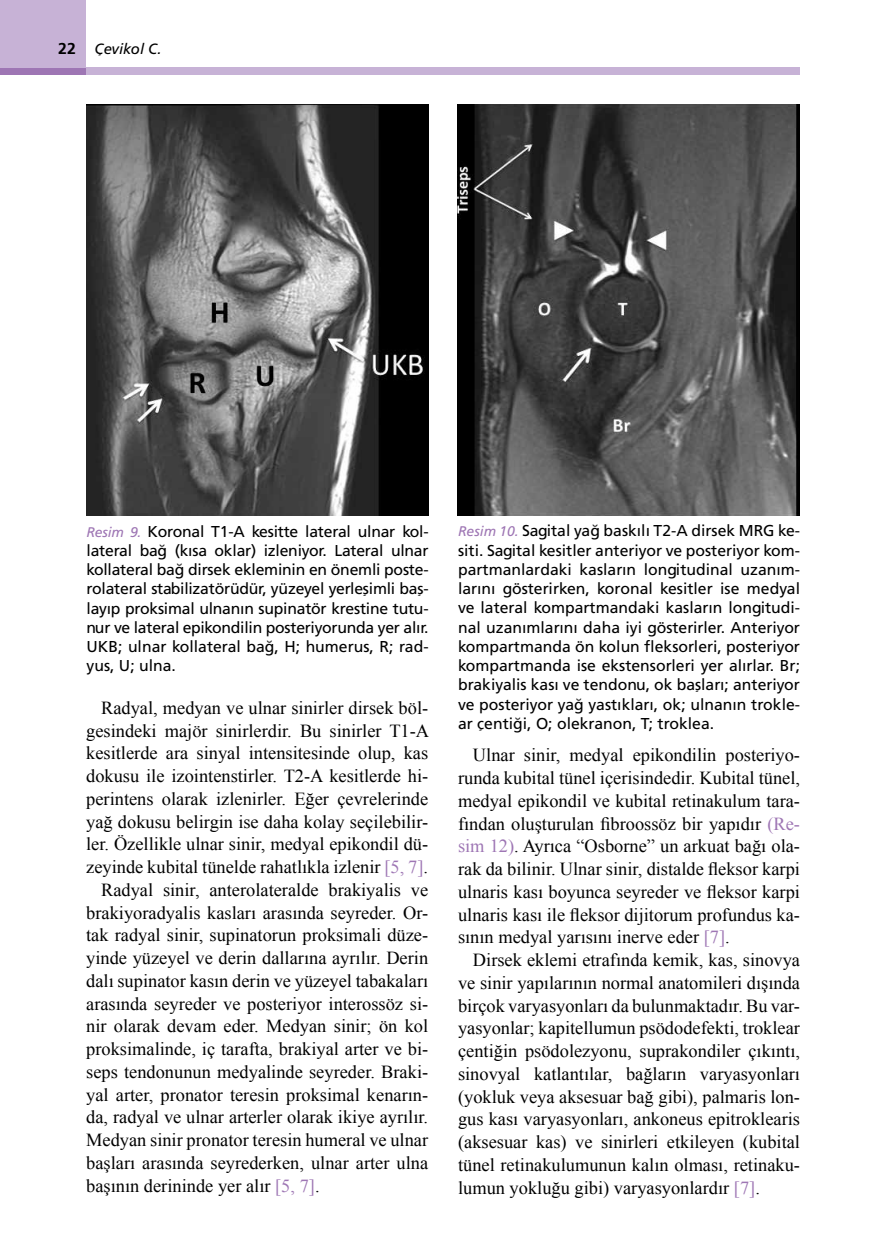
<style>
.page{position:relative;width:879px;height:1260px;background:#fff}
.page>*{position:absolute;margin:0;border:0;box-sizing:border-box;transform-origin:0 0}
.t1{font:18.38px/22.8px "Times New Roman";color:#000;text-align:justify}
.t2{font:15.75px/19.2px "Frutiger Normal Tr";color:#000;text-align:justify}
.t3{font:14.88px "Frutiger Italic Tr";color:#000}
.s1{font-family:"Frutiger Bold Tr";font-size:15.75px}
.s2{font-family:"Frutiger Italic Tr";font-size:14px;color:#9e76b4}
.s3{color:#9e76b4}
</style>
<div class="page">
<img style="left:86px;top:104px;width:342px;height:412px">
<img style="left:457px;top:104px;width:342px;height:411px">
<div style="left:0;top:68px;width:86px;height:7px;background:#9e76b4"></div>
<div style="left:86px;top:68px;width:713px;height:7px;background:#c7b2d6"></div>
<div style="left:0;top:0;width:86px;height:68px;background:#c7b2d6"></div>
<p class="t3" style="left:58px;top:40px;width:105px"><span class="s1">22</span> Çevikol C.</p>
<p class="t2" style="left:86px;top:521px;width:343px"><span class="s2">Resim 9.</span> Koronal T1-A kesitte lateral ulnar kol&shy;lateral bağ (kısa oklar) izleniyor. Lateral ulnar kollateral bağ dirsek ekleminin en önemli poste&shy;rolateral stabilizatörüdür, yüzeyel yerleşimli baş&shy;layıp proksimal ulnanın supinatör krestine tutu&shy;nur ve lateral epikondilin posteriyorunda yer alır.<br>UKB; ulnar kollateral bağ, H; humerus, R; rad&shy;yus, U; ulna.</p>
<p class="t2" style="left:458px;top:521px;width:343px"><span class="s2">Resim 10.</span> Sagital yağ baskılı T2-A dirsek MRG ke&shy;siti. Sagital kesitler anteriyor ve posteriyor kom&shy;partmanlardaki kasların longitudinal uzanım&shy;larını gösterirken, koronal kesitler ise medyal ve lateral kompartmandaki kasların longitudi&shy;nal uzanımlarını daha iyi gösterirler. Anteriyor kompartmanda ön kolun fleksorleri, posteriyor kompartmanda ise ekstensorleri yer alırlar. Br; brakiyalis kası ve tendonu, ok başları; anteriyor ve posteriyor yağ yastıkları, ok; ulnanın trokle&shy;ar çentiği, O; olekranon, T; troklea.</p>
<p class="t1" style="left:101px;top:696px;width:328px">Radyal, medyan ve ulnar sinirler dirsek böl-</p>
<p class="t1" style="left:86px;top:719px;width:344px">gesindeki majör sinirlerdir. Bu sinirler T1-A</p>
<p class="t1" style="left:86px;top:742px;width:343px">kesitlerde ara sinyal intensitesinde olup, kas</p>
<p class="t1" style="left:86px;top:764px;width:343px">dokusu ile izointenstirler. T2-A kesitlerde hi-</p>
<p class="t1" style="left:86px;top:787px;width:343px">perintens olarak izlenirler. Eğer çevrelerinde</p>
<p class="t1" style="left:86px;top:810px;width:343px">yağ dokusu belirgin ise daha kolay seçilebilir-</p>
<p class="t1" style="left:86px;top:833px;width:343px">ler. Özellikle ulnar sinir, medyal epikondil dü-</p>
<p class="t1" style="left:86px;top:855px;width:343px">zeyinde kubital tünelde rahatlıkla izlenir <span class="s3">[5, 7]</span>.</p>
<p class="t1" style="left:101px;top:878px;width:328px">Radyal sinir, anterolateralde brakiyalis ve</p>
<p class="t1" style="left:86px;top:901px;width:343px">brakiyoradyalis kasları arasında seyreder. Or-</p>
<p class="t1" style="left:86px;top:924px;width:343px">tak radyal sinir, supinatorun proksimali düze-</p>
<p class="t1" style="left:86px;top:946px;width:343px">yinde yüzeyel ve derin dallarına ayrılır. Derin</p>
<p class="t1" style="left:86px;top:969px;width:343px">dalı supinator kasın derin ve yüzeyel tabakaları</p>
<p class="t1" style="left:86px;top:992px;width:343px">arasında seyreder ve posteriyor interossöz si-</p>
<p class="t1" style="left:86px;top:1015px;width:343px">nir olarak devam eder. Medyan sinir; ön kol</p>
<p class="t1" style="left:86px;top:1037px;width:343px">proksimalinde, iç tarafta, brakiyal arter ve bi-</p>
<p class="t1" style="left:86px;top:1060px;width:343px">seps tendonunun medyalinde seyreder. Braki-</p>
<p class="t1" style="left:86px;top:1083px;width:343px">yal arter, pronator teresin proksimal kenarın-</p>
<p class="t1" style="left:86px;top:1106px;width:343px">da, radyal ve ulnar arterler olarak ikiye ayrılır.</p>
<p class="t1" style="left:86px;top:1128px;width:343px">Medyan sinir pronator teresin humeral ve ulnar</p>
<p class="t1" style="left:86px;top:1151px;width:343px">başları arasında seyrederken, ulnar arter ulna</p>
<p class="t1" style="left:86px;top:1174px;width:235px">başının derininde yer alır <span class="s3">[5, 7]</span>.</p>
<p class="t1" style="left:458px;top:744px;width:343px;text-indent:15px">Ulnar sinir, medyal epikondilin posteriyo&shy;runda kubital tünel içerisindedir. Kubital tünel, medyal epikondil ve kubital retinakulum tara&shy;fından oluşturulan fibroossöz bir yapıdır <span class="s3">(Re&shy;sim 12)</span>. Ayrıca “Osborne” un arkuat bağı ola&shy;rak da bilinir. Ulnar sinir, distalde fleksor karpi ulnaris kası boyunca seyreder ve fleksor karpi ulnaris kası ile fleksor dijitorum profundus ka&shy;sının medyal yarısını inerve eder <span class="s3">[7]</span>.</p>
<p class="t1" style="left:458px;top:948px;width:343px;text-indent:15px">Dirsek eklemi etrafında kemik, kas, sinovya ve sinir yapılarının normal anatomileri dışında birçok varyasyonları da bulunmaktadır. Bu var&shy;yasyonlar; kapitellumun psödodefekti, troklear çentiğin psödolezyonu, suprakondiler çıkıntı, sinovyal katlantılar, bağların varyasyonları (yokluk veya aksesuar bağ gibi), palmaris lon&shy;gus kası varyasyonları, ankoneus epitroklearis (aksesuar kas) ve sinirleri etkileyen (kubital tünel retinakulumunun kalın olması, retinaku&shy;lumun yokluğu gibi) varyasyonlardır <span class="s3">[7]</span>.</p>
</div>
